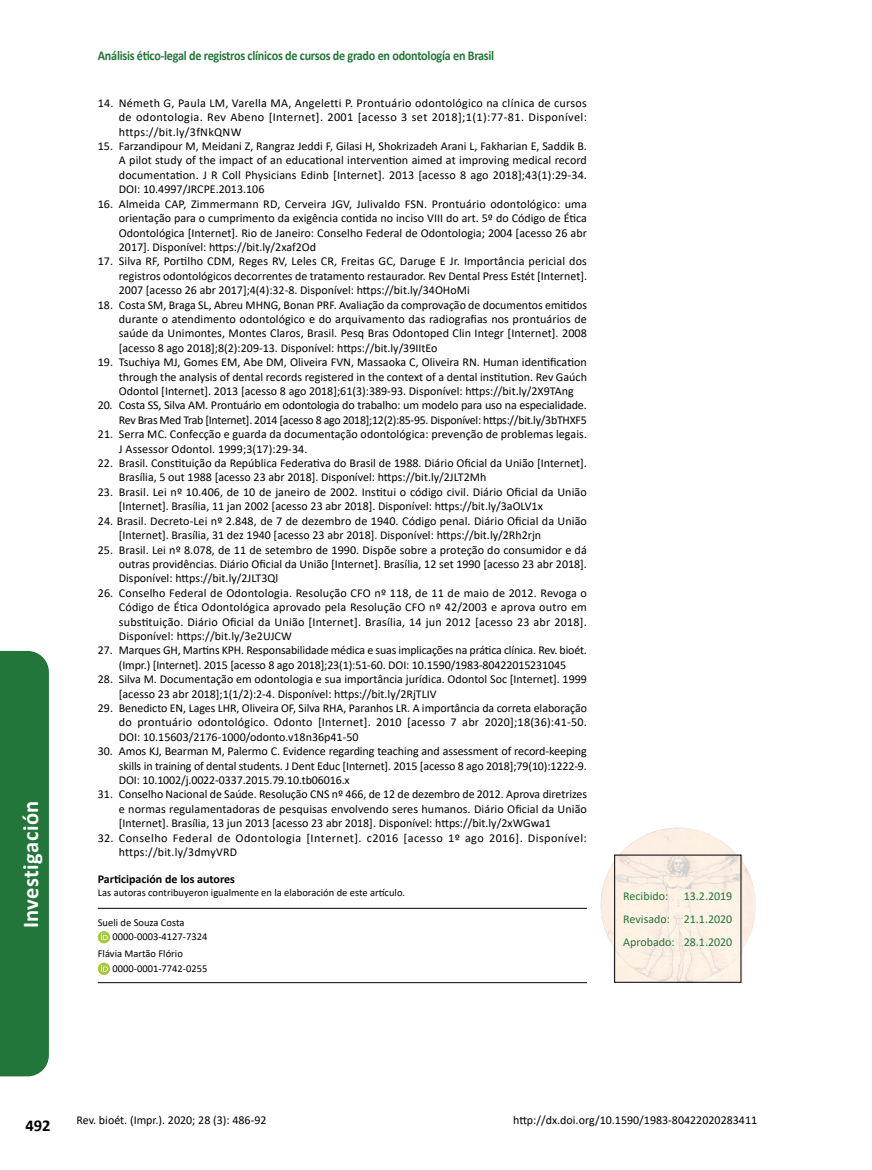
<style>
.page{position:relative;width:872px;height:1170px;background:#fff}
.page>*{position:absolute;margin:0;border:0;box-sizing:border-box;transform-origin:0 0}
.t1{font:700 22.5px "Calibri";letter-spacing:.02em;color:#fff}
.t2{font:700 16.5px "Calibri";color:#000}
.t3{font:700 13.5px "Calibri";letter-spacing:-.02em;color:#237639;scale:.9 1}
.t4{font:12px/14.4px "Calibri";color:#000;text-align:justify}
.t5{font:12px/14.4px "Calibri";letter-spacing:-.02em;color:#000;text-align:right}
.t6{font:12px/14.4px "Calibri";letter-spacing:.035em;color:#000}
.t7{font:12px/23px "Calibri";color:#237639;text-align:justify}
.t8{font:700 12px "Calibri";color:#000}
.t9{font:10.5px/14.7px "Calibri";color:#000}
</style>
<div class="page">
<hr style="left:98px;top:908px;width:489px;height:1px;background:#000">
<hr style="left:98px;top:982px;width:489px;height:1px;background:#000">
<div style="left:98px;top:931px;width:12px;height:12px;background:#a4c83f;border-radius:50%"></div>
<svg style="left:101px;top:933px;width:7px;height:7px"></svg>
<svg style="left:98px;top:962px;width:12px;height:12px"></svg>
<svg style="left:101px;top:964px;width:7px;height:7px"></svg>
<img style="left:600px;top:827px;width:156px;height:156px">
<div style="left:0;top:651px;width:49px;height:425px;background:#237639"></div>
<h1 class="t1" style="left:15px;top:928px;width:129px;rotate:-90deg">Investigación</h1>
<p class="t3" style="left:98px;top:46px;width:442px">Análisis ético-legal de registros clínicos de cursos de grado en odontología en Brasil</p>
<p class="t4" style="left:119px;top:95px;width:469px;text-indent:-21px">14. Németh G, Paula LM, Varella MA, Angeletti P. Prontuário odontológico na clínica de cursos de odontologia. Rev Abeno [Internet]. 2001 [acesso 3 set 2018];1(1):77-81. Disponível: https://bit.ly/3fNkQNW</p>
<p class="t4" style="left:119px;top:139px;width:470px;text-indent:-21px">15. Farzandipour M, Meidani Z, Rangraz Jeddi F, Gilasi H, Shokrizadeh Arani L, Fakharian E, Saddik B.<br>A pilot study of the impact of an educational intervention aimed at improving medical record documentation. J R Coll Physicians Edinb [Internet]. 2013 [acesso 8 ago 2018];43(1):29-34.<br>DOI: 10.4997/JRCPE.2013.106</p>
<p class="t4" style="left:119px;top:196px;width:470px;text-indent:-21px">16. Almeida CAP, Zimmermann RD, Cerveira JGV, Julivaldo FSN. Prontuário odontológico: uma orientação para o cumprimento da exigência contida no inciso VIII do art. 5º do Código de Ética Odontológica [Internet]. Rio de Janeiro: Conselho Federal de Odontologia; 2004 [acesso 26 abr 2017]. Disponível: https://bit.ly/2xaf2Od</p>
<p class="t4" style="left:119px;top:254px;width:470px;text-indent:-21px">17. Silva RF, Portilho CDM, Reges RV, Leles CR, Freitas GC, Daruge E Jr. Importância pericial dos registros odontológicos decorrentes de tratamento restaurador. Rev Dental Press Estét [Internet].<br>2007 [acesso 26 abr 2017];4(4):32-8. Disponível: https://bit.ly/34OHoMi</p>
<p class="t4" style="left:119px;top:297px;width:469px;text-indent:-21px">18. Costa SM, Braga SL, Abreu MHNG, Bonan PRF. Avaliação da comprovação de documentos emitidos durante o atendimento odontológico e do arquivamento das radiografias nos prontuários de saúde da Unimontes, Montes Claros, Brasil. Pesq Bras Odontoped Clin Integr [Internet]. 2008 [acesso 8 ago 2018];8(2):209-13. Disponível: https://bit.ly/39IItEo</p>
<p class="t4" style="left:119px;top:355px;width:469px;text-indent:-21px">19. Tsuchiya MJ, Gomes EM, Abe DM, Oliveira FVN, Massaoka C, Oliveira RN. Human identification through the analysis of dental records registered in the context of a dental institution. Rev Gaúch Odontol [Internet]. 2013 [acesso 8 ago 2018];61(3):389-93. Disponível: https://bit.ly/2X9TAng</p>
<p class="t5" style="left:98px;top:398px;width:490px">20. Costa SS, Silva AM. Prontuário em odontologia do trabalho: um modelo para uso na especialidade.<br>Rev Bras Med Trab [Internet]. 2014 [acesso 8 ago 2018];12(2):85-95. Disponível: https://bit.ly/3bTHXF5</p>
<p class="t4" style="left:119px;top:427px;width:470px;text-indent:-21px">21. Serra MC. Confecção e guarda da documentação odontológica: prevenção de problemas legais.<br>J Assessor Odontol. 1999;3(17):29-34.</p>
<p class="t4" style="left:119px;top:455px;width:469px;text-indent:-21px">22. Brasil. Constituição da República Federativa do Brasil de 1988. Diário Oficial da União [Internet].<br>Brasília, 5 out 1988 [acesso 23 abr 2018]. Disponível: https://bit.ly/2JLT2Mh</p>
<p class="t4" style="left:119px;top:484px;width:469px;text-indent:-21px">23. Brasil. Lei nº 10.406, de 10 de janeiro de 2002. Institui o código civil. Diário Oficial da União [Internet]. Brasília, 11 jan 2002 [acesso 23 abr 2018]. Disponível: https://bit.ly/3aOLV1x</p>
<p class="t4" style="left:119px;top:513px;width:469px;text-indent:-21px">24. Brasil. Decreto-Lei nº 2.848, de 7 de dezembro de 1940. Código penal. Diário Oficial da União [Internet]. Brasília, 31 dez 1940 [acesso 23 abr 2018]. Disponível: https://bit.ly/2Rh2rjn</p>
<p class="t4" style="left:119px;top:542px;width:469px;text-indent:-21px">25. Brasil. Lei nº 8.078, de 11 de setembro de 1990. Dispõe sobre a proteção do consumidor e dá outras providências. Diário Oficial da União [Internet]. Brasília, 12 set 1990 [acesso 23 abr 2018].<br>Disponível: https://bit.ly/2JLT3Ql</p>
<p class="t4" style="left:119px;top:585px;width:469px;text-indent:-21px">26. Conselho Federal de Odontologia. Resolução CFO nº 118, de 11 de maio de 2012. Revoga o Código de Ética Odontológica aprovado pela Resolução CFO nº 42/2003 e aprova outro em substituição. Diário Oficial da União [Internet]. Brasília, 14 jun 2012 [acesso 23 abr 2018].<br>Disponível: https://bit.ly/3e2UJCW</p>
<p class="t4" style="left:98px;top:643px;width:490px;text-align:center">27. Marques GH, Martins KPH. Responsabilidade médica e suas implicações na prática clínica. Rev. bioét. (Impr.) [Internet]. 2015 [acesso 8 ago 2018];23(1):51-60. DOI: 10.1590/1983-80422015231045</p>
<p class="t4" style="left:119px;top:671px;width:469px;text-indent:-21px">28. Silva M. Documentação em odontologia e sua importância jurídica. Odontol Soc [Internet]. 1999 [acesso 23 abr 2018];1(1/2):2-4. Disponível: https://bit.ly/2RjTLIV</p>
<p class="t4" style="left:119px;top:700px;width:469px;text-indent:-21px">29. Benedicto EN, Lages LHR, Oliveira OF, Silva RHA, Paranhos LR. A importância da correta elaboração do prontuário odontológico. Odonto [Internet]. 2010 [acesso 7 abr 2020];18(36):41-50.<br>DOI: 10.15603/2176-1000/odonto.v18n36p41-50</p>
<p class="t4" style="left:119px;top:743px;width:469px;text-indent:-21px">30. Amos KJ, Bearman M, Palermo C. Evidence regarding teaching and assessment of record-keeping skills in training of dental students. J Dent Educ [Internet]. 2015 [acesso 8 ago 2018];79(10):1222-9.<br>DOI: 10.1002/j.0022-0337.2015.79.10.tb06016.x</p>
<p class="t4" style="left:119px;top:787px;width:470px;text-indent:-21px">31. Conselho Nacional de Saúde. Resolução CNS nº 466, de 12 de dezembro de 2012. Aprova diretrizes e normas regulamentadoras de pesquisas envolvendo seres humanos. Diário Oficial da União [Internet]. Brasília, 13 jun 2013 [acesso 23 abr 2018]. Disponível: https://bit.ly/2xWGwa1</p>
<p class="t6" style="left:119px;top:830px;width:469px;text-indent:-21px">32. Conselho Federal de Odontologia [Internet]. c2016 [acesso 1º ago 2016]. Disponível: https://bit.ly/3dmyVRD</p>
<p class="t8" style="left:98px;top:870px;width:139px">Participación de los autores</p>
<p class="t9" style="left:98px;top:884px;width:309px">Las autoras contribuyeron igualmente en la elaboración de este artículo.</p>
<p class="t9" style="left:112px;top:914px;width:96px;text-indent:-15px">Sueli de Souza Costa<br>0000-0003-4127-7324</p>
<p class="t9" style="left:112px;top:945px;width:96px;text-indent:-15px">Flávia Martão Flório<br>0000-0001-7742-0255</p>
<p class="t7" style="left:623px;top:884px;width:46px">Recibido:</p>
<p class="t7" style="left:623px;top:884px;width:111px;text-indent:60px">13.2.2019<br>Revisado: 21.1.2020<br>Aprobado: 28.1.2020</p>
<h2 class="t2" style="left:26px;top:1113px;width:27px">492</h2>
<p class="t4" style="left:77px;top:1112px;width:191px">Rev. bioét. (Impr.). 2020; 28 (3): 486-92</p>
<p class="t4" style="left:513px;top:1112px;width:245px">http://dx.doi.org/10.1590/1983-80422020283411</p>
</div>
